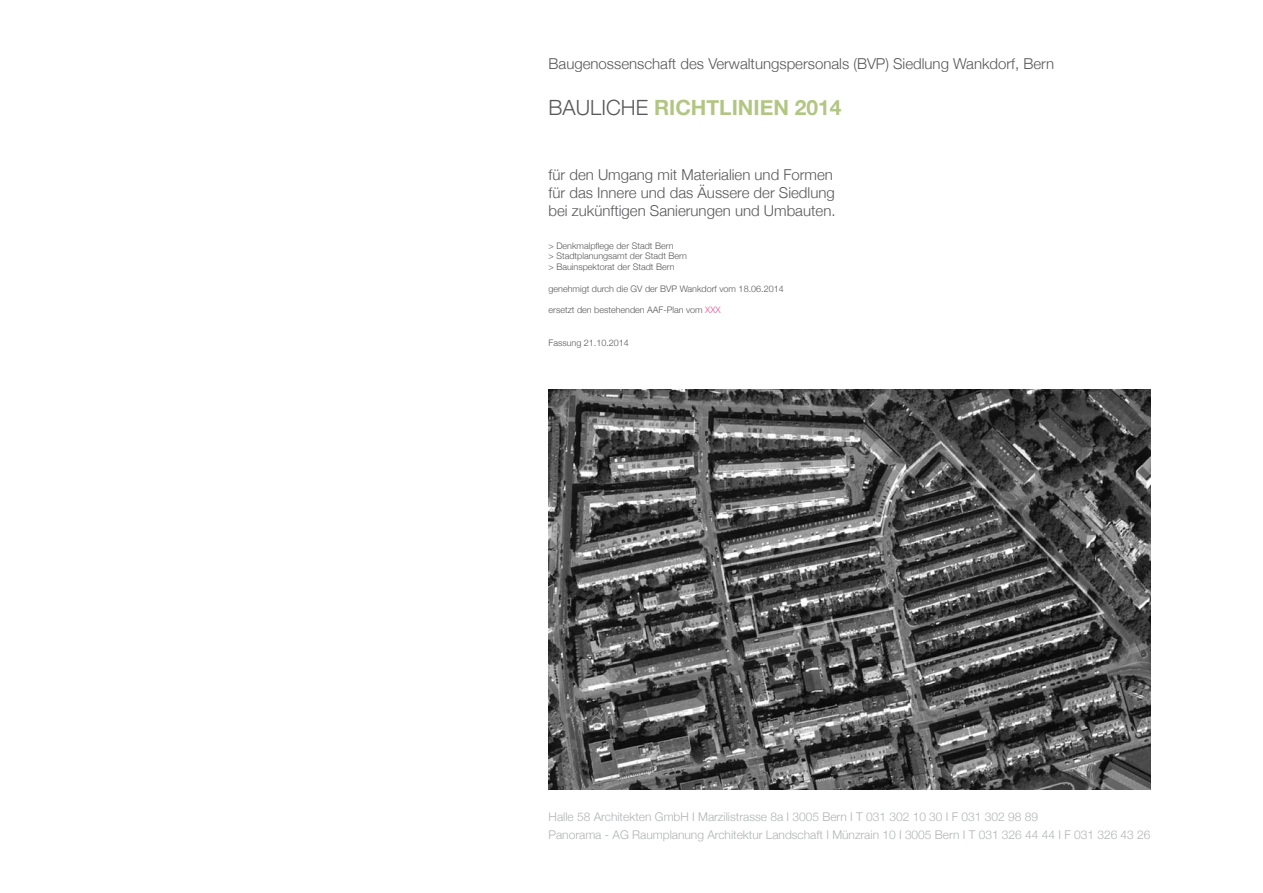
<style>
.page{position:relative;width:1263px;height:893px;background:#fff}
.page>*{position:absolute;margin:0;border:0;box-sizing:border-box;transform-origin:0 0}
.t1{font:700 21px "Helvetica Neue";color:#b1c682}
.t2{font:300 15px/18px "Helvetica Neue";color:#58585a}
.t3{font:300 12px/18px "Helvetica Neue";color:#b1b3b4}
.t4{font:300 9px/10.8px "Helvetica Neue";color:#58585a}
.s1{font-weight:300;color:#58585a}
.s2{color:#e75294}
</style>
<div class="page">
<img style="left:549px;top:389px;width:601px;height:401px">
<h2 class="t2" style="left:549px;top:53px;width:507px">Baugenossenschaft des Verwaltungspersonals (BVP) Siedlung Wankdorf, Bern</h2>
<h1 class="t1" style="left:549px;top:91px;width:294px"><span class="s1">Bauliche</span> RICHTLINIEN 2014</h1>
<h2 class="t2" style="left:549px;top:165px;width:288px">für den Umgang mit Materialien und Formen für das Innere und das Äussere der Siedlung bei zukünftigen Sanierungen und Umbauten.</h2>
<p class="t4" style="left:549px;top:239px;width:140px">&gt; Denkmalpflege der Stadt Bern<br>&gt; Stadtplanungsamt der Stadt Bern &gt; Bauinspektorat der Stadt Bern</p>
<p class="t4" style="left:549px;top:283px;width:237px">genehmigt durch die GV der BVP Wankdorf vom 18.06.2014</p>
<p class="t4" style="left:549px;top:304px;width:174px">ersetzt den bestehenden AAF-Plan vom <span class="s2">XXX</span></p>
<p class="t4" style="left:549px;top:337px;width:82px">Fassung 21.10.2014</p>
<h3 class="t3" style="left:549px;top:807px;width:603px">Halle 58 Architekten GmbH I Marzilistrasse 8a I 3005 Bern I T 031 302 10 30 I F 031 302 98 89<br>Panorama - AG Raumplanung Architektur Landschaft I Münzrain 10 I 3005 Bern I T 031 326 44 44 I F 031 326 43 26</h3>
</div>
